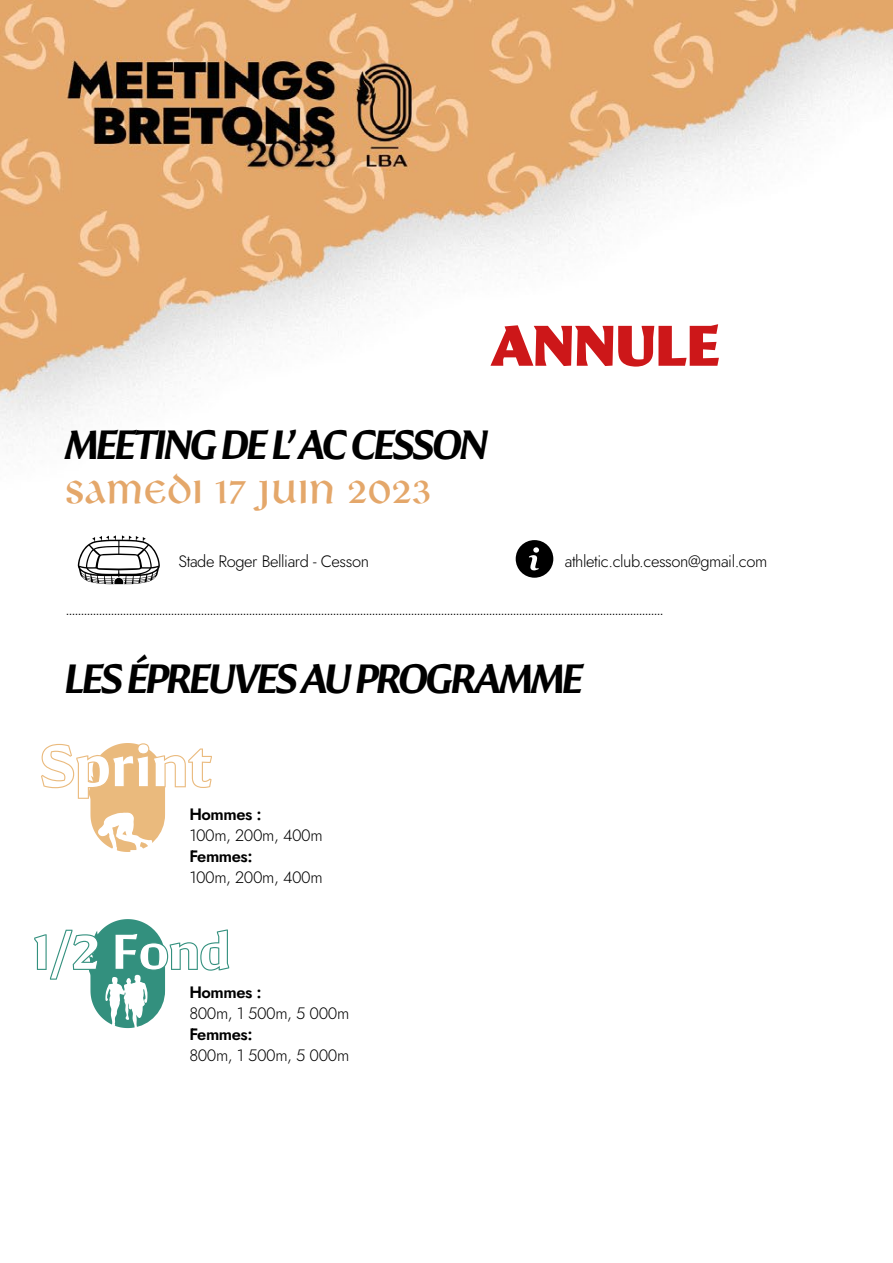
<style>
.page{position:relative;width:893px;height:1263px;background:#fff}
.page>*{position:absolute;margin:0;border:0;box-sizing:border-box;transform-origin:0 0}
.t1{font:900 57px "Conglomerate";color:#cd1719}
.t2{font:45px "Libra BT";color:#e4a76a}
.t3{font:italic 600 40.5px "Conglomerate";letter-spacing:-.07em;color:#000}
.t4{font:300 16.5px "Jost";letter-spacing:-.025em;color:#000}
.t5{font:600 16.5px "Jost";letter-spacing:-.025em;color:#000}
</style>
<div class="page">
<img style="left:0;top:0;width:893px;height:969px">
<svg style="left:78px;top:535px;width:82px;height:49px"></svg>
<svg style="left:67px;top:614px;width:596px;height:1px"></svg>
<svg style="left:516px;top:540px;width:37px;height:38px"></svg>
<svg style="left:41px;top:743px;width:171px;height:110px"></svg>
<svg style="left:34px;top:919px;width:195px;height:110px"></svg>
<h1 class="t1" style="left:491px;top:306px;width:231px">ANNULE</h1>
<h3 class="t3" style="left:65px;top:418px;width:425px">MEETING DE L’ AC CESSON</h3>
<h2 class="t2" style="left:65px;top:466px;width:369px">SAMEDI 17 JUIN 2023</h2>
<p class="t4" style="left:179px;top:550px;width:192px">Stade Roger Belliard - Cesson</p>
<p class="t4" style="left:565px;top:550px;width:204px">athletic.club.cesson@gmail.com</p>
<h3 class="t3" style="left:65px;top:651px;width:520px">LES ÉPREUVES AU PROGRAMME</h3>
<p class="t5" style="left:189px;top:803px;width:74px">Hommes :</p>
<p class="t4" style="left:189px;top:824px;width:135px">100m, 200m, 400m</p>
<p class="t5" style="left:189px;top:845px;width:65px">Femmes:</p>
<p class="t4" style="left:189px;top:866px;width:135px">100m, 200m, 400m</p>
<p class="t5" style="left:189px;top:980px;width:74px">Hommes :</p>
<p class="t4" style="left:189px;top:1001px;width:162px">800m, 1 500m, 5 000m</p>
<p class="t5" style="left:189px;top:1022px;width:65px">Femmes:</p>
<p class="t4" style="left:189px;top:1043px;width:162px">800m, 1 500m, 5 000m</p>
</div>
